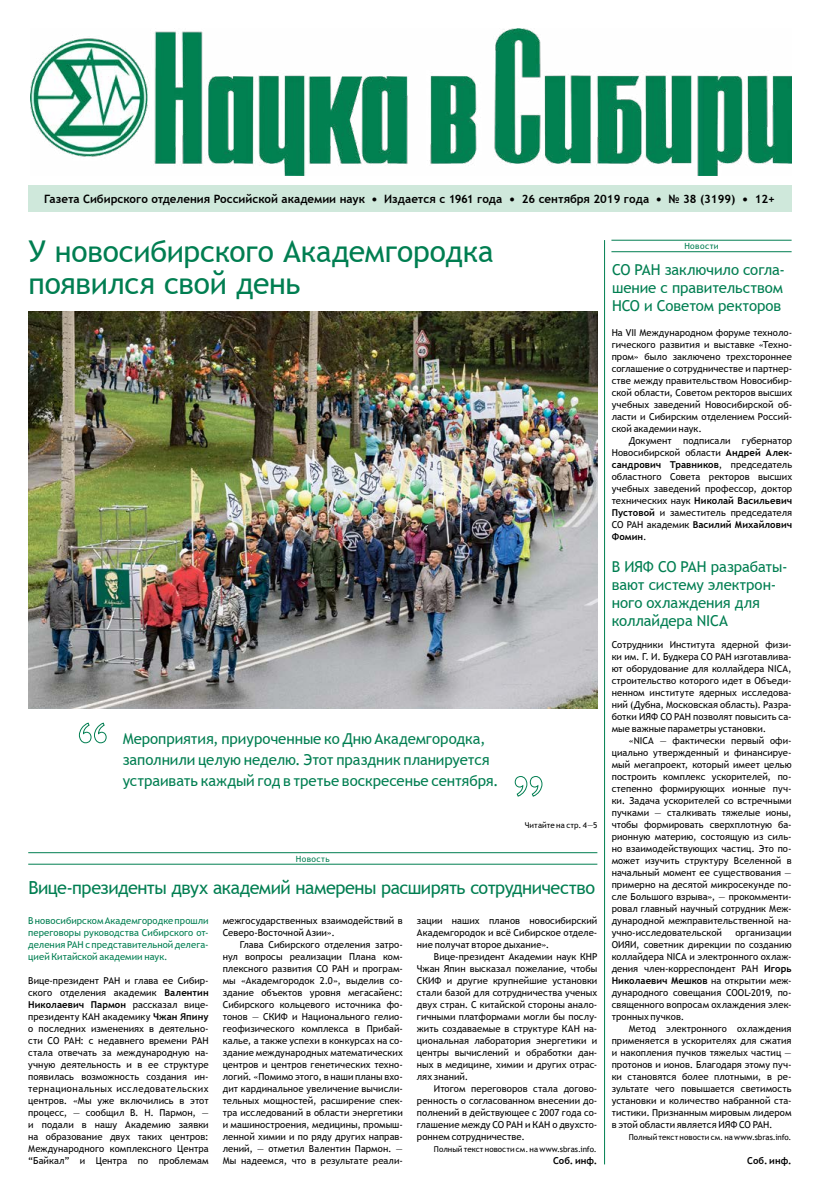
<style>
.page{position:relative;width:820px;height:1191px;background:#fff}
.page>*{position:absolute;margin:0;border:0;box-sizing:border-box;transform-origin:0 0}
.t1{font:30px/32px "Trebuchet MS";letter-spacing:-.01em;color:#007e51}
.t2{font:18px "Trebuchet MS";letter-spacing:-.03em;color:#007e51}
.t3{font:15px/18px "Trebuchet MS";letter-spacing:-.005em;color:#007e51}
.t4{font:700 11.5px "Trebuchet MS";color:#000}
.t5{font:9.5px/12px "Trebuchet MS";letter-spacing:.005em;color:#000;text-align:justify}
.t6{font:9.5px/12px "Trebuchet MS";letter-spacing:.005em;color:#007e51;text-align:justify}
.t7{font:700 9.5px "Trebuchet MS";letter-spacing:.01em;color:#000}
.t8{font:8.5px "Trebuchet MS";letter-spacing:.045em;color:#007e51}
.t9{font:8px "Trebuchet MS";letter-spacing:.005em;color:#000}
.s1{font-size:9px}
.s2{font-weight:700}
</style>
<div class="page">
<div style="left:28px;top:185px;width:763px;height:27px;background:#cfe8db"></div>
<img style="left:31px;top:29px;width:760px;height:147px">
<hr style="left:603px;top:240px;width:1px;height:924px;background:#007e51">
<hr style="left:611px;top:251px;width:180px;height:1px;background:#007e51">
<hr style="left:611px;top:240px;width:180px;height:1px;background:#007e51">
<svg style="left:79px;top:722px;width:28px;height:21px"></svg>
<svg style="left:514px;top:776px;width:28px;height:20px"></svg>
<hr style="left:28px;top:852px;width:569px;height:1px;background:#007e51">
<hr style="left:28px;top:863px;width:569px;height:1px;background:#007e51">
<img style="left:28px;top:312px;width:569px;height:396px">
<p class="t4" style="left:44px;top:191px;width:732px">Газета Сибирского отделения Российской академии наук <span class="s1">●</span> Издается с 1961 года <span class="s1">●</span> 26 сентября 2019 года <span class="s1">●</span> № 38 (3199) <span class="s1">●</span> 12+</p>
<p class="t8" style="left:684px;top:241px;width:36px">Новости</p>
<h1 class="t1" style="left:28px;top:235px;width:466px">У новосибирского Академгородка появился свой день</h1>
<h3 class="t3" style="left:611px;top:261px;width:174px">СО РАН заключило согла&shy;шение с правительством<br>НСО и Советом ректоров</h3>
<p class="t5" style="left:611px;top:327px;width:182px">На VII Международном форуме техноло&shy;гического развития и выставке «Техно&shy;пром» было заключено трехстороннее соглашение о сотрудничестве и партнер&shy;стве между правительством Новосибир&shy;ской области, Советом ректоров высших учебных заведений Новосибирской об&shy;ласти и Сибирским отделением Россий&shy;ской академии наук.</p>
<p class="t5" style="left:611px;top:435px;width:182px;text-indent:17px">Документ подписали губернатор Новосибирской области <span class="s2">Андрей Алек&shy;сандрович Травников</span>, председатель областного Совета ректоров высших учебных заведений профессор, доктор технических наук <span class="s2">Николай Васильевич Пустовой</span> и заместитель председателя СО РАН академик <span class="s2">Василий Михайлович Фомин</span>.</p>
<h3 class="t3" style="left:123px;top:728px;width:377px;line-height:21px">Мероприятия, приуроченные ко Дню Академгородка, заполнили целую неделю. Этот праздник планируется устраивать каждый год в третье воскресенье сентября.</h3>
<p class="t9" style="left:524px;top:820px;width:74px">Читайте на стр. 4—5</p>
<p class="t8" style="left:296px;top:853px;width:35px">Новость</p>
<h2 class="t2" style="left:28px;top:876px;width:568px">Вице-президенты двух академий намерены расширять сотрудничество</h2>
<p class="t5" style="left:223px;top:915px;width:181px">межгосударственных взаимодействий в<br>Северо-Восточной Азии».</p>
<p class="t5" style="left:223px;top:939px;width:182px;text-indent:17px">Глава Сибирского отделения затро&shy;нул вопросы реализации Плана ком&shy;плексного развития СО РАН и програм&shy;мы «Академгородок 2.0», выделив со&shy;здание объектов уровня мегасайенс:<br>Сибирского кольцевого источника фо&shy;тонов — СКИФ и Национального гелио&shy;геофизического комплекса в Прибай&shy;калье, а также успехи в конкурсах на со&shy;здание международных математических центров и центров генетических техно&shy;логий. «Помимо этого, в наши планы вхо&shy;дит кардинальное увеличение вычисли&shy;тельных мощностей, расширение спек&shy;тра исследований в области энергетики и машиностроения, медицины, промыш&shy;ленной химии и по ряду других направ&shy;лений, — отметил Валентин Пармон. — Мы надеемся, что в результате реали-</p>
<p class="t5" style="left:417px;top:915px;width:182px">зации наших планов новосибирский Академгородок и всё Сибирское отделе&shy;ние получат второе дыхание».</p>
<p class="t5" style="left:417px;top:951px;width:182px;text-indent:17px">Вице-президент Академии наук КНР Чжан Япин высказал пожелание, чтобы СКИФ и другие крупнейшие установки стали базой для сотрудничества ученых двух стран. С китайской стороны анало&shy;гичными платформами могли бы послу&shy;жить создаваемые в структуре КАН на&shy;циональная лаборатория энергетики и центры вычислений и обработки дан&shy;ных в медицине, химии и других отрас&shy;лях знаний.</p>
<p class="t5" style="left:417px;top:1083px;width:182px;text-indent:17px">Итогом переговоров стала догово&shy;ренность о согласованном внесении до&shy;полнений в действующее с 2007 года со&shy;глашение между СО РАН и КАН о двухсто&shy;роннем сотрудничестве.</p>
<p class="t9" style="left:434px;top:1144px;width:164px">Полный текст новости см. на www.sbras.info.</p>
<p class="t7" style="left:553px;top:1155px;width:46px">Соб. инф.</p>
<p class="t6" style="left:28px;top:915px;width:182px">В новосибирском Академгородке прошли переговоры руководства Сибирского от&shy;деления РАН с представительной делега&shy;цией Китайской академии наук.</p>
<p class="t5" style="left:28px;top:975px;width:182px">Вице-президент РАН и глава ее Сибир&shy;ского отделения академик <span class="s2">Валентин Николаевич Пармон</span> рассказал вице&shy;президенту КАН академику <span class="s2">Чжан Япину </span>о последних изменениях в деятельно&shy;сти СО РАН: с недавнего времени РАН стала отвечать за международную на&shy;учную деятельность и в ее структуре появилась возможность создания ин&shy;тернациональных исследовательских центров. «Мы уже включились в этот процесс, — сообщил В. Н. Пармон, — и подали в нашу Академию заявки на образование двух таких центров:<br>Международного комплексного Центра “Байкал” и Центра по проблемам</p>
<h3 class="t3" style="left:611px;top:557px;width:177px">В ИЯФ СО РАН разрабаты&shy;вают систему электрон&shy;ного охлаждения для коллайдера NICA</h3>
<p class="t5" style="left:611px;top:639px;width:181px">Сотрудники Института ядерной физи&shy;ки им. Г. И. Будкера СО РАН изготавлива&shy;ют оборудование для коллайдера NICA, строительство которого идет в Объеди&shy;ненном институте ядерных исследова&shy;ний (Дубна, Московская область). Разра&shy;ботки ИЯФ СО РАН позволят повысить са&shy;мые важные параметры установки.</p>
<p class="t5" style="left:611px;top:735px;width:181px;text-indent:17px">«NICA — фактически первый офи&shy;циально утвержденный и финансируе&shy;мый мегапроект, который имеет целью построить комплекс ускорителей, по&shy;степенно формирующих ионные пуч&shy;ки. Задача ускорителей со встречными пучками — сталкивать тяжелые ионы, чтобы формировать сверхплотную ба&shy;рионную материю, состоящую из силь&shy;но взаимодействующих частиц. Это по&shy;может изучить структуру Вселенной в начальный момент ее существования — примерно на десятой микросекунде по&shy;сле Большого взрыва», — прокомменти&shy;ровал главный научный сотрудник Меж&shy;дународной межправительственной на&shy;учно-исследовательской</p>
<p class="t5" style="left:611px;top:926px;width:181px;text-indent:124px">организации ОИЯИ, советник дирекции по созданию коллайдера NICA и электронного охлаж&shy;дения член-корреспондент РАН <span class="s2">Игорь Николаевич Мешков</span> на открытии меж&shy;дународного совещания COOL-2019, по&shy;священного вопросам охлаждения элек&shy;тронных пучков.</p>
<p class="t5" style="left:611px;top:1022px;width:181px;text-indent:17px">Метод электронного охлаждения применяется в ускорителях для сжатия и накопления пучков тяжелых частиц — протонов и ионов. Благодаря этому пуч&shy;ки становятся более плотными, в ре&shy;зультате чего повышается светимость установки и количество набранной ста&shy;тистики. Признанным мировым лидером в этой области является ИЯФ СО РАН.</p>
<p class="t9" style="left:628px;top:1132px;width:164px">Полный текст новости см. на www.sbras.info.</p>
<p class="t7" style="left:747px;top:1155px;width:46px">Соб. инф.</p>
</div>
